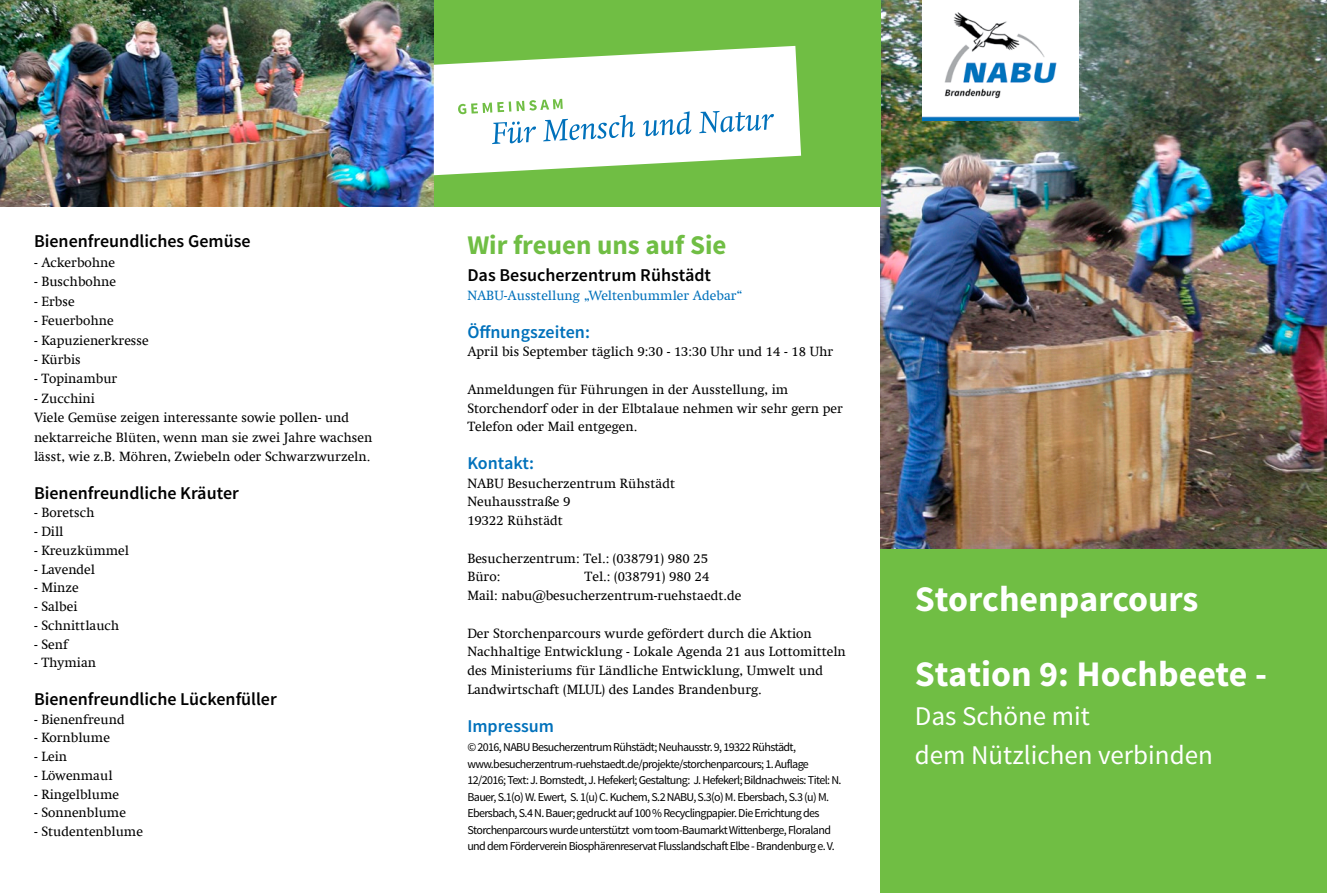
<style>
.page{position:relative;width:1327px;height:893px;background:#fff}
.page>*{position:absolute;margin:0;border:0;box-sizing:border-box;transform-origin:0 0}
.t1{font:700 36px/75px "Source Sans Pro";color:#fff}
.t2{font:27px/39.3px "Source Sans Pro";color:#fff}
.t3{font:700 27px "Source Sans Pro";color:#70be44}
.t4{font:600 18px "Source Sans Pro";color:#000}
.t5{font:600 18px "Source Sans Pro";color:#0071bb}
.t6{font:13.5px/18.8px "Swift Com";color:#000}
.t7{font:13.5px "Swift Com";color:#0071bb}
.t8{font:12px/16.5px "Source Sans Pro";letter-spacing:-.05em;color:#000}
</style>
<div class="page">
<img style="left:880px;top:0;width:447px;height:549px">
<div style="left:880px;top:549px;width:447px;height:344px;background:#70be44"></div>
<img style="left:923px;top:0;width:156px;height:121px">
<img style="left:0;top:0;width:434px;height:206px">
<div style="left:434px;top:0;width:446px;height:206px;background:#70be44"></div>
<svg style="left:434px;top:46px;width:367px;height:129px"></svg>
<h3 class="t4" style="left:34px;top:230px;width:218px">Bienenfreundliches Gemüse</h3>
<p class="t6" style="left:34px;top:253px;width:83px">- Ackerbohne</p>
<p class="t6" style="left:34px;top:272px;width:84px">- Buschbohne</p>
<p class="t6" style="left:34px;top:292px;width:42px">- Erbse</p>
<p class="t6" style="left:34px;top:311px;width:81px">- Feuerbohne</p>
<p class="t6" style="left:34px;top:331px;width:116px">- Kapuzienerkresse</p>
<p class="t6" style="left:34px;top:350px;width:48px">- Kürbis</p>
<p class="t6" style="left:34px;top:369px;width:85px">- Topinambur</p>
<p class="t6" style="left:34px;top:388px;width:340px;line-height:19.5px">- Zucchini<br>Viele Gemüse zeigen interessante sowie pollen- und nektarreiche Blüten, wenn man sie zwei Jahre wachsen lässt, wie z.B. Möhren, Zwiebeln oder Schwarzwurzeln.</p>
<h3 class="t4" style="left:34px;top:481px;width:206px">Bienenfreundliche Kräuter</h3>
<p class="t6" style="left:34px;top:503px;width:62px">- Boretsch</p>
<p class="t6" style="left:34px;top:522px;width:31px">- Dill</p>
<p class="t6" style="left:34px;top:541px;width:96px">- Kreuzkümmel</p>
<p class="t6" style="left:34px;top:560px;width:63px">- Lavendel</p>
<p class="t6" style="left:34px;top:578px;width:46px">- Minze</p>
<p class="t6" style="left:34px;top:597px;width:45px">- Salbei</p>
<p class="t6" style="left:34px;top:616px;width:87px">- Schnittlauch</p>
<p class="t6" style="left:34px;top:635px;width:35px">- Senf</p>
<p class="t6" style="left:34px;top:653px;width:64px">- Thymian</p>
<h3 class="t4" style="left:34px;top:687px;width:244px">Bienenfreundliche Lückenfüller</h3>
<p class="t6" style="left:34px;top:710px;width:92px">- Bienenfreund</p>
<p class="t6" style="left:34px;top:728px;width:77px">- Kornblume</p>
<p class="t6" style="left:34px;top:747px;width:35px">- Lein</p>
<p class="t6" style="left:34px;top:766px;width:80px">- Löwenmaul</p>
<p class="t6" style="left:34px;top:785px;width:87px">- Ringelblume</p>
<p class="t6" style="left:34px;top:803px;width:93px">- Sonnenblume</p>
<p class="t6" style="left:34px;top:822px;width:110px">- Studentenblume</p>
<h2 class="t3" style="left:467px;top:228px;width:261px">Wir freuen uns auf Sie</h2>
<h3 class="t4" style="left:467px;top:264px;width:245px">Das Besucherzentrum Rühstädt</h3>
<p class="t7" style="left:467px;top:288px;width:277px">NABU-Ausstellung „Weltenbummler Adebar“</p>
<h3 class="t5" style="left:467px;top:320px;width:124px">Öffnungszeiten:</h3>
<p class="t6" style="left:467px;top:342px;width:367px">April bis September täglich 9:30 - 13:30 Uhr und 14 - 18 Uhr</p>
<p class="t6" style="left:467px;top:380px;width:377px">Anmeldungen für Führungen in der Ausstellung, im<br>Storchendorf oder in der Elbtalaue nehmen wir sehr gern per<br>Telefon oder Mail entgegen.</p>
<h3 class="t5" style="left:467px;top:452px;width:68px">Kontakt:</h3>
<p class="t6" style="left:467px;top:474px;width:209px">NABU Besucherzentrum Rühstädt<br>Neuhausstraße 9<br>19322 Rühstädt</p>
<p class="t6" style="left:467px;top:549px;width:242px">Besucherzentrum: Tel.: (038791) 980 25<br>Büro:</p>
<p class="t6" style="left:467px;top:567px;width:275px;text-indent:117px">Tel.: (038791) 980 24<br>Mail: nabu@besucherzentrum-ruehstaedt.de</p>
<p class="t6" style="left:467px;top:624px;width:380px">Der Storchenparcours wurde gefördert durch die Aktion Nachhaltige Entwicklung - Lokale Agenda 21 aus Lottomitteln des Ministeriums für Ländliche Entwicklung, Umwelt und Landwirtschaft (MLUL) des Landes Brandenburg.</p>
<h3 class="t5" style="left:467px;top:715px;width:88px">Impressum</h3>
<p class="t8" style="left:467px;top:739px;width:376px">© 2016, NABU Besucherzentrum Rühstädt; Neuhausstr. 9, 19322 Rühstädt, www.besucherzentrum-ruehstaedt.de/projekte/storchenparcours; 1. Auflage 12/2016; Text: J. Bornstedt, J. Hefekerl; Gestaltung: J. Hefekerl; Bildnachweis: Titel: N.<br>Bauer, S.1(o) W. Ewert, S. 1(u) C. Kuchem, S.2 NABU, S.3(o) M. Ebersbach, S.3 (u) M.<br>Ebersbach, S.4 N. Bauer; gedruckt auf 100 % Recyclingpapier. Die Errichtung des Storchenparcours wurde unterstützt vom toom-Baumarkt Wittenberge, Floraland und dem Förderverein Biosphärenreservat Flusslandschaft Elbe - Brandenburg e. V.</p>
<h1 class="t1" style="left:915px;top:562px;width:354px">Storchenparcours<br>Station 9: Hochbeete -</h1>
<h2 class="t2" style="left:915px;top:697px;width:299px">Das Schöne mit<br>dem Nützlichen verbinden</h2>
</div>
